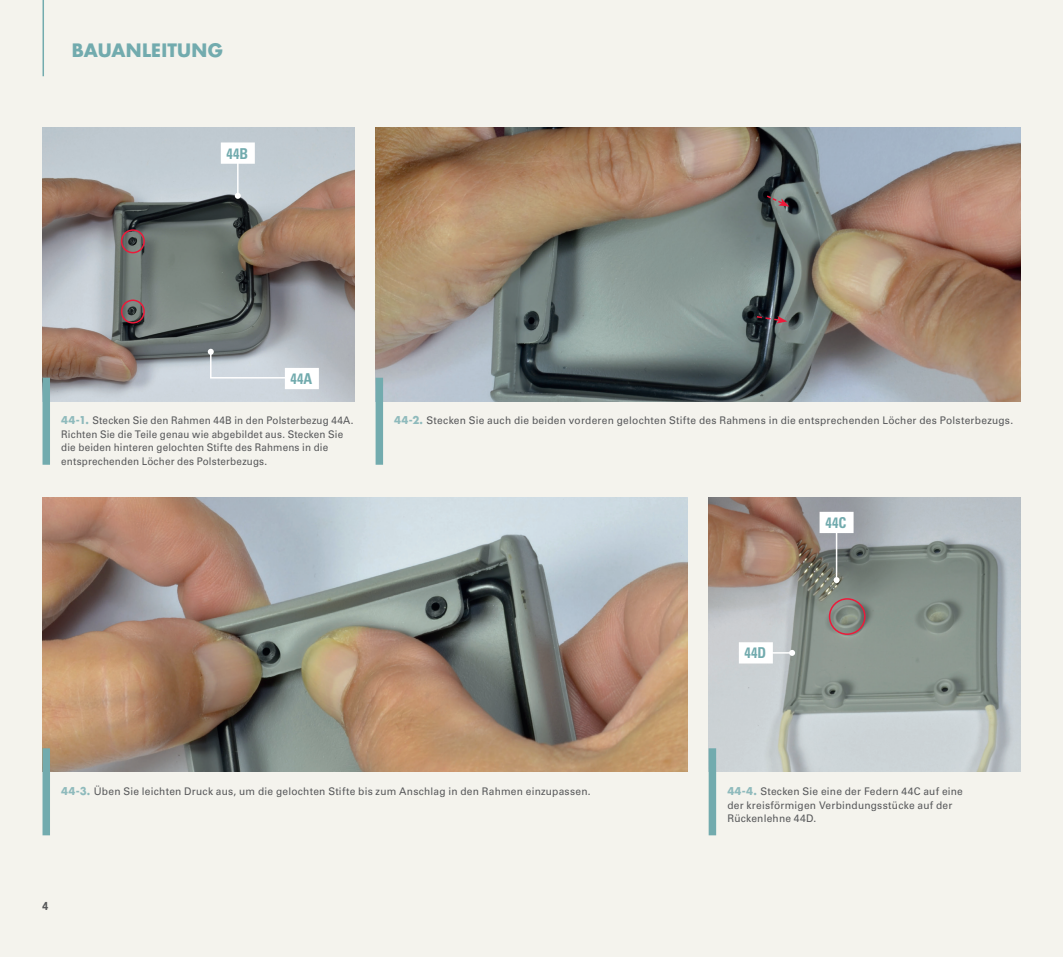
<style>
.page{position:relative;width:1063px;height:957px;background:#f4f3ed}
.page>*{position:absolute;margin:0;border:0;box-sizing:border-box;transform-origin:0 0}
.t1{font:700 18px "Futura Std";letter-spacing:.015em;color:#72abae}
.MONTAGGIO_step_codic{font:700 condensed 15px "Univers LT Std";letter-spacing:.01em;color:#72abae;scale:.95 1}
.t2{font:12px "Coolvetica Rg";color:#57585a}
.MONTAGGIO_DIDA{font:10.5px/13.5px "Univers LT Std";letter-spacing:.02em;color:#57585a}
.MONTAGGIO_DIDA-2{font:10.5px/13.5px "Univers LT Std";letter-spacing:.02em;color:#57585a;scale:.94 1}
.s1{font-family:"Futura Std";font-weight:700;color:#8ebabc}
</style>
<div class="page">
<img style="left:43px;top:128px;width:311px;height:274px">
<img style="left:376px;top:128px;width:644px;height:274px">
<img style="left:709px;top:497px;width:311px;height:275px">
<img style="left:43px;top:497px;width:644px;height:275px">
<div style="left:43px;top:378px;width:7px;height:87px;background:#72abae"></div>
<div style="left:376px;top:378px;width:7px;height:87px;background:#72abae"></div>
<div style="left:43px;top:748px;width:7px;height:87px;background:#72abae"></div>
<div style="left:709px;top:748px;width:7px;height:87px;background:#72abae"></div>
<div style="left:121px;top:229px;width:24px;height:24px;border:2px solid #ed1a3a;border-radius:50%"></div>
<div style="left:121px;top:299px;width:24px;height:24px;border:2px solid #ed1a3a;border-radius:50%"></div>
<svg style="left:755px;top:315px;width:32px;height:8px"></svg>
<svg style="left:765px;top:194px;width:24px;height:12px"></svg>
<div style="left:829px;top:598px;width:37px;height:37px;border:2px solid #ed1a3a;border-radius:50%"></div>
<svg style="left:208px;top:349px;width:111px;height:40px;background:#cbd1d7"></svg>
<hr style="left:237px;top:159px;width:2px;height:37px;background:#fff">
<svg style="left:235px;top:193px;width:6px;height:6px"></svg>
<svg style="left:221px;top:142px;width:34px;height:22px"></svg>
<hr style="left:755px;top:652px;width:37px;height:1px;background:#fff">
<svg style="left:789px;top:650px;width:6px;height:6px"></svg>
<svg style="left:739px;top:642px;width:34px;height:21px"></svg>
<hr style="left:836px;top:529px;width:1px;height:51px;background:#fff">
<svg style="left:834px;top:577px;width:6px;height:6px"></svg>
<svg style="left:820px;top:512px;width:34px;height:21px"></svg>
<hr style="left:43px;top:0;width:1px;height:76px;background:#72abae">
<h1 class="t1" style="left:72px;top:39px;width:153px">BAUANLEITUNG</h1>
<p class="MONTAGGIO_step_codic" style="left:227px;top:144px;width:24px">44B</p>
<p class="MONTAGGIO_step_codic" style="left:291px;top:369px;width:24px">44A</p>
<p class="MONTAGGIO_DIDA-2" style="left:61px;top:414px;width:313px"><span class="s1">44-1.</span> Stecken Sie den Rahmen 44B in den Polsterbezug 44A.<br>Richten Sie die Teile genau wie abgebildet aus. Stecken Sie die beiden hinteren gelochten Stifte des Rahmens in die entsprechenden Löcher des Polsterbezugs.</p>
<p class="MONTAGGIO_DIDA" style="left:394px;top:414px;width:620px"><span class="s1">44-2.</span> Stecken Sie auch die beiden vorderen gelochten Stifte des Rahmens in die entsprechenden Löcher des Polsterbezugs.</p>
<p class="MONTAGGIO_step_codic" style="left:745px;top:644px;width:24px">44D</p>
<p class="MONTAGGIO_step_codic" style="left:826px;top:513px;width:23px">44C</p>
<p class="MONTAGGIO_DIDA" style="left:61px;top:784px;width:531px"><span class="s1">44-3.</span> Üben Sie leichten Druck aus, um die gelochten Stifte bis zum Anschlag in den Rahmen einzupassen.</p>
<p class="t2" style="left:43px;top:898px;width:7px">4</p>
<p class="MONTAGGIO_DIDA" style="left:727px;top:784px;width:237px"><span class="s1">44-4.</span> Stecken Sie eine der Federn 44C auf eine der kreisförmigen Verbindungsstücke auf der<br>Rückenlehne 44D.</p>
</div>
